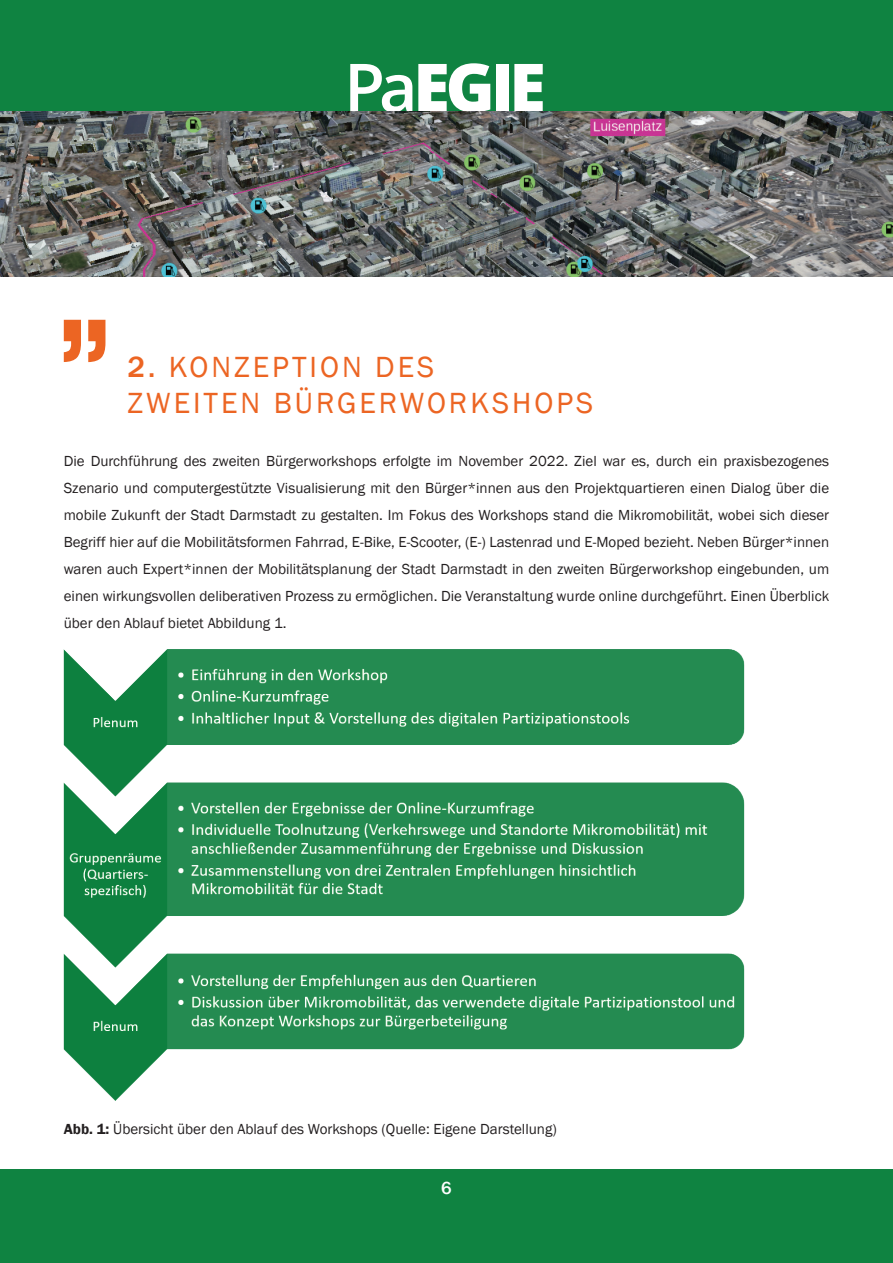
<style>
.page{position:relative;width:893px;height:1263px;background:#fff}
.page>*{position:absolute;margin:0;border:0;box-sizing:border-box;transform-origin:0 0}
.t1{font:150px "Compacta BT";color:#ec6523}
.t2{font:800 66.75px "Open Sans";color:#fff}
.t3{font:30px/36px "Franklin Gothic";letter-spacing:.1em;color:#ec6523}
.t4{font:500 18px "Franklin Gothic";color:#fff}
.t5{font:15px/27px "Franklin Gothic";color:#231f20;text-align:justify}
.s1{font-weight:600}
.s2{font-weight:500}
</style>
<div class="page">
<div style="left:0;top:0;width:893px;height:252px;background:#0f8341"></div>
<div style="left:0;top:1169px;width:893px;height:94px;background:#0f8341"></div>
<img style="left:0;top:112px;width:893px;height:164px">
<img style="left:63px;top:649px;width:682px;height:452px">
<h2 class="t2" style="left:344px;top:37px;width:203px"><span class="s1">Pa</span>EGIE</h2>
<h1 class="t1" style="left:58px;top:194px;width:55px">„</h1>
<h3 class="t3" style="left:128px;top:350px;width:467px"><span class="s2">2.</span> KONZEPTION DES<br>ZWEITEN BÜRGERWORKSHOPS</h3>
<p class="t5" style="left:64px;top:448px;width:767px">Die Durchführung des zweiten Bürgerworkshops erfolgte im November 2022. Ziel war es, durch ein praxisbezogenes Szenario und computergestützte Visualisierung mit den Bürger*innen aus den Projektquartieren einen Dialog über die mobile Zukunft der Stadt Darmstadt zu gestalten. Im Fokus des Workshops stand die Mikromobilität, wobei sich dieser Begriff hier auf die Mobilitätsformen Fahrrad, E-Bike, E-Scooter, (E-) Lastenrad und E-Moped bezieht. Neben Bürger*innen waren auch Expert*innen der Mobilitätsplanung der Stadt Darmstadt in den zweiten Bürgerworkshop eingebunden, um einen wirkungsvollen deliberativen Prozess zu ermöglichen. Die Veranstaltung wurde online durchgeführt. Einen Überblick über den Ablauf bietet Abbildung 1.</p>
<p class="t5" style="left:64px;top:1115px;width:494px"><span class="s1">Abb. 1:</span> Übersicht über den Ablauf des Workshops (Quelle: Eigene Darstellung)</p>
<p class="t4" style="left:441px;top:1176px;width:12px">6</p>
</div>
